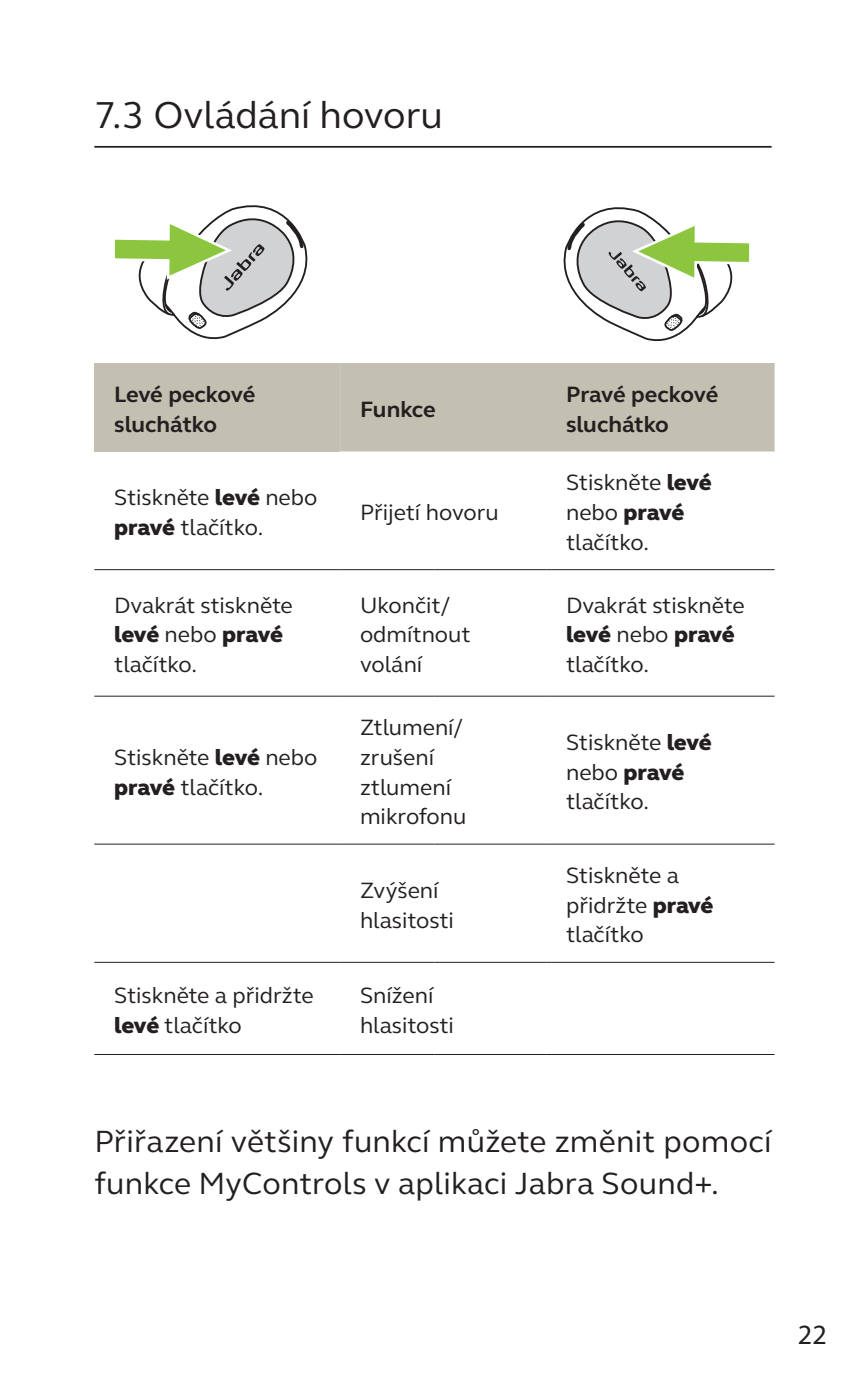
<style>
.page{position:relative;width:864px;height:1389px;background:#fff}
.page>*{position:absolute;margin:0;border:0;box-sizing:border-box;transform-origin:0 0}
.t1{font:38.5px "GN Elliot";color:#231f20}
.Body_text{font:31.5px/42px "GN Elliot";letter-spacing:.005em;color:#231f20}
.t2{font:28px "Myriad Pro";color:#231f20}
.Table_text{font:22.75px/29.8px "GN Elliot";color:#231f20}
.Table_heading{font:700 22.75px/29.8px "GN Elliot";letter-spacing:-.01em;color:#231f20}
.s1{font-weight:800}
</style>
<div class="page">
<hr style="left:94px;top:146px;width:677px;height:2px;background:#231f20">
<div style="left:94px;top:363px;width:246px;height:88px;background:#c3bfb1"></div>
<div style="left:340px;top:363px;width:434px;height:88px;background:#c3bfb1"></div>
<hr style="left:94px;top:569px;width:246px;height:1px;background:#231f20">
<hr style="left:340px;top:569px;width:94px;height:1px;background:#231f20">
<hr style="left:434px;top:569px;width:112px;height:1px;background:#231f20">
<hr style="left:546px;top:569px;width:228px;height:1px;background:#231f20">
<hr style="left:94px;top:696px;width:246px;height:1px;background:#231f20">
<hr style="left:340px;top:696px;width:94px;height:1px;background:#231f20">
<hr style="left:434px;top:696px;width:112px;height:1px;background:#231f20">
<hr style="left:546px;top:696px;width:228px;height:1px;background:#231f20">
<hr style="left:94px;top:844px;width:246px;height:1px;background:#231f20">
<hr style="left:340px;top:844px;width:94px;height:1px;background:#231f20">
<hr style="left:434px;top:844px;width:112px;height:1px;background:#231f20">
<hr style="left:546px;top:844px;width:228px;height:1px;background:#231f20">
<hr style="left:94px;top:962px;width:246px;height:1px;background:#231f20">
<hr style="left:340px;top:962px;width:94px;height:1px;background:#231f20">
<hr style="left:434px;top:962px;width:112px;height:1px;background:#231f20">
<hr style="left:546px;top:962px;width:228px;height:1px;background:#231f20">
<hr style="left:94px;top:1054px;width:246px;height:1px;background:#231f20">
<hr style="left:340px;top:1054px;width:94px;height:1px;background:#231f20">
<hr style="left:434px;top:1054px;width:112px;height:1px;background:#231f20">
<hr style="left:546px;top:1054px;width:228px;height:1px;background:#231f20">
<svg style="left:114px;top:205px;width:194px;height:135px"></svg>
<svg style="left:563px;top:207px;width:187px;height:134px"></svg>
<p class="t1" style="left:94px;top:89px;width:350px">7.3 Ovládání hovoru</p>
<p class="Table_heading" style="left:114px;top:379px;width:143px">Levé peckové sluchátko</p>
<p class="Table_text" style="left:114px;top:482px;width:204px">Stiskněte <span class="s1">levé</span> nebo <span class="s1">pravé</span> tlačítko.</p>
<p class="Table_heading" style="left:360px;top:394px;width:77px">Funkce</p>
<p class="Table_text" style="left:360px;top:497px;width:140px">Přijetí hovoru</p>
<p class="Table_heading" style="left:566px;top:379px;width:154px">Pravé peckové sluchátko</p>
<p class="Table_text" style="left:566px;top:467px;width:147px">Stiskněte <span class="s1">levé </span>nebo <span class="s1">pravé </span>tlačítko.</p>
<p class="Table_text" style="left:114px;top:590px;width:180px">Dvakrát stiskněte <span class="s1">levé</span> nebo <span class="s1">pravé </span>tlačítko.</p>
<p class="Table_text" style="left:360px;top:590px;width:112px">Ukončit/ odmítnout volání</p>
<p class="Table_text" style="left:566px;top:590px;width:180px">Dvakrát stiskněte <span class="s1">levé</span> nebo <span class="s1">pravé </span>tlačítko.</p>
<p class="Table_text" style="left:114px;top:742px;width:204px">Stiskněte <span class="s1">levé</span> nebo <span class="s1">pravé</span> tlačítko.</p>
<p class="Table_text" style="left:360px;top:712px;width:108px">Ztlumení/ zrušení ztlumení mikrofonu</p>
<p class="Table_text" style="left:360px;top:875px;width:95px">Zvýšení hlasitosti</p>
<p class="Table_text" style="left:114px;top:980px;width:201px">Stiskněte a přidržte <span class="s1">levé</span> tlačítko</p>
<p class="Table_text" style="left:360px;top:980px;width:95px">Snížení hlasitosti</p>
<p class="Table_text" style="left:566px;top:727px;width:147px">Stiskněte <span class="s1">levé </span>nebo <span class="s1">pravé </span>tlačítko.</p>
<p class="Table_text" style="left:566px;top:860px;width:149px">Stiskněte a přidržte <span class="s1">pravé </span>tlačítko</p>
<p class="Body_text" style="left:94px;top:1120px;width:678px">Přiřazení většiny funkcí můžete změnit pomocí funkce MyControls v aplikaci Jabra Sound+.</p>
<p class="t2" style="left:797px;top:1317px;width:30px">22</p>
</div>
